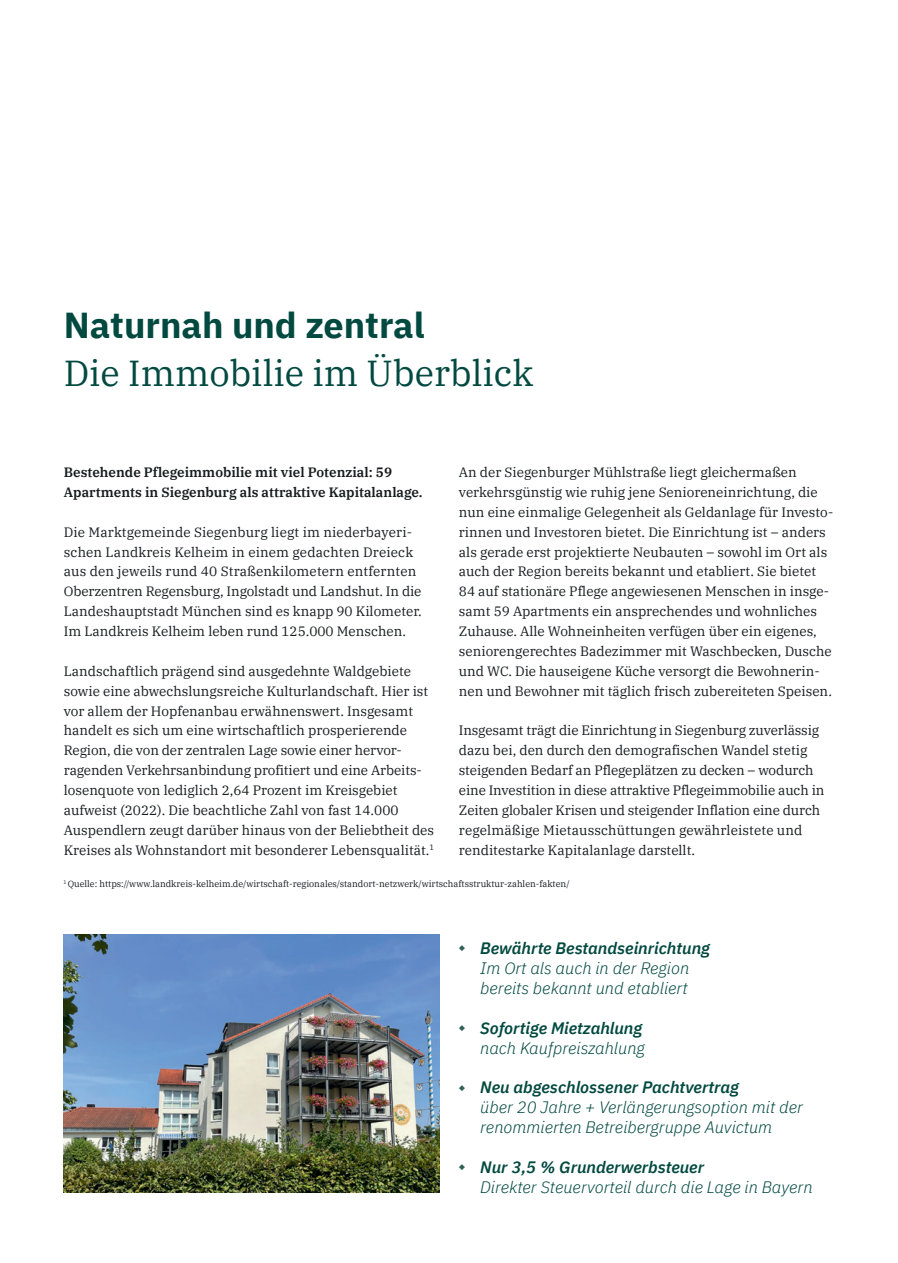
<style>
.page{position:relative;width:898px;height:1263px;background:#fff}
.page>*{position:absolute;margin:0;border:0;box-sizing:border-box;transform-origin:0 0}
.t1{font:36px "IBM Plex Serif";color:#024940}
.t2{font:700 36px "IBM Plex Sans";color:#024940}
.t3{font:italic 300 16.5px/20px "IBM Plex Sans";color:#024940}
.t4{font:italic 600 16.5px/20px "IBM Plex Sans";color:#024940;text-align:right}
.t5{font:13.5px/19.8px "IBM Plex Serif";color:#161b1d}
.t6{font:600 13.5px/19.8px "IBM Plex Serif";color:#161b1d}
.t7{font:9px "IBM Plex Serif";color:#161b1d}
.s1{font-weight:600}
.s2{font-weight:300}
</style>
<div class="page">
<img style="left:64px;top:934px;width:375px;height:258px">
<h1 class="t2" style="left:64px;top:296px;width:362px">Naturnah und zentral</h1>
<h1 class="t1" style="left:64px;top:345px;width:471px">Die Immobilie im Überblick</h1>
<p class="t6" style="left:64px;top:461px;width:360px">Bestehende Pflegeimmobilie mit viel Potenzial: 59<br>Apartments in Siegenburg als attraktive Kapitalanlage.</p>
<p class="t5" style="left:64px;top:521px;width:359px">Die Marktgemeinde Siegenburg liegt im niederbayeri&shy;schen Landkreis Kelheim in einem gedachten Dreieck aus den jeweils rund 40 Straßenkilometern entfernten Oberzentren Regensburg, Ingolstadt und Landshut. In die Landeshauptstadt München sind es knapp 90 Kilometer.<br>Im Landkreis Kelheim leben rund 125.000 Menschen.</p>
<p class="t5" style="left:64px;top:660px;width:372px">Landschaftlich prägend sind ausgedehnte Waldgebiete sowie eine abwechslungsreiche Kulturlandschaft. Hier ist vor allem der Hopfenanbau erwähnenswert. Insgesamt handelt es sich um eine wirtschaftlich prosperierende Region, die von der zentralen Lage sowie einer hervor&shy;ragenden Verkehrsanbindung profitiert und eine Arbeits&shy;losenquote von lediglich 2,64 Prozent im Kreisgebiet aufweist (2022). Die beachtliche Zahl von fast 14.000<br>Auspendlern zeugt darüber hinaus von der Beliebtheit des Kreises als Wohnstandort mit besonderer Lebensqualität.<sup>1</sup></p>
<p class="t5" style="left:459px;top:461px;width:376px">An der Siegenburger Mühlstraße liegt gleichermaßen verkehrsgünstig wie ruhig jene Senioreneinrichtung, die nun eine einmalige Gelegenheit als Geldanlage für Investo&shy;rinnen und Investoren bietet. Die Einrichtung ist – anders als gerade erst projektierte Neubauten – sowohl im Ort als auch der Region bereits bekannt und etabliert. Sie bietet 84 auf stationäre Pflege angewiesenen Menschen in insge&shy;samt 59 Apartments ein ansprechendes und wohnliches Zuhause. Alle Wohneinheiten verfügen über ein eigenes, seniorengerechtes Badezimmer mit Waschbecken, Dusche und WC. Die hauseigene Küche versorgt die Bewohnerin&shy;nen und Bewohner mit täglich frisch zubereiteten Speisen.</p>
<p class="t5" style="left:459px;top:720px;width:367px">Insgesamt trägt die Einrichtung in Siegenburg zuverlässig dazu bei, den durch den demografischen Wandel stetig steigenden Bedarf an Pflegeplätzen zu decken – wodurch eine Investition in diese attraktive Pflegeimmobilie auch in Zeiten globaler Krisen und steigender Inflation eine durch regelmäßige Mietausschüttungen gewährleistete und renditestarke Kapitalanlage darstellt.</p>
<p class="t7" style="left:63px;top:877px;width:507px"><sup>1</sup> Quelle: https://www.landkreis-kelheim.de/wirtschaft-regionales/standort-netzwerk/wirtschaftsstruktur-zahlen-fakten/</p>
<p class="t3" style="left:459px;top:937px;width:252px;text-align:center"><sup>◆</sup> <span class="s1">Bewährte Bestandseinrichtung<br></span>Im Ort als auch in der Region bereits bekannt und etabliert</p>
<p class="t4" style="left:459px;top:1016px;width:187px"><sup>◆</sup> Sofortige Mietzahlung <span class="s2">nach Kaufpreiszahlung</span></p>
<p class="t3" style="left:480px;top:1076px;width:324px;text-indent:-21px"><sup>◆</sup> <span class="s1">Neu abgeschlossener Pachtvertrag<br></span>über 20 Jahre + Verlängerungsoption mit der renommierten Betreibergruppe Auvictum</p>
<p class="t3" style="left:480px;top:1155px;width:334px;text-indent:-21px"><sup>◆</sup> <span class="s1">Nur 3,5 % Grunderwerbsteuer<br></span>Direkter Steuervorteil durch die Lage in Bayern</p>
</div>
